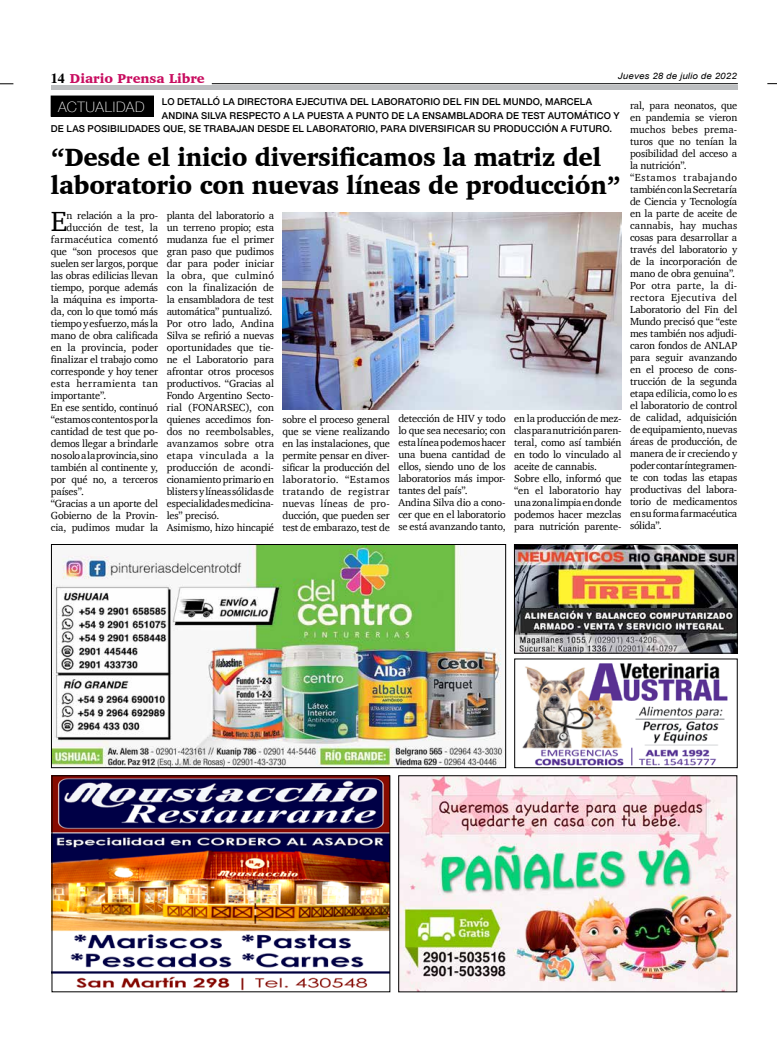
<style>
.page{position:relative;width:777px;height:1063px;background:#fff}
.page>*{position:absolute;margin:0;border:0;box-sizing:border-box;transform-origin:0 0}
.t1{font:28.4px "Charter";color:#000}
.t2{font:900 25.6px/28.3px "Charter";letter-spacing:-.01em;color:#000;scale:.95 1}
.t3{font:100 14.4px "Helvetica Neue";letter-spacing:.055em;color:#fff}
.t4{font:900 13.2px "Charter";color:#c80c5f}
.t5{font:10.5px/12px "Charter";letter-spacing:-.015em;color:#000}
.t6{font:10.5px "Charter";letter-spacing:.015em;color:#000}
.t7{font:10.5px "Charter";letter-spacing:.035em;color:#000}
.t8{font:500 9.5px "Helvetica Neue";letter-spacing:.01em;color:#000}
.t9{font:italic 8.8px "Arial";letter-spacing:.01em;color:#000;scale:1.11 1}
.s1{font-family:"Times";font-weight:700;font-size:14px;color:#000}
</style>
<div class="page">
<hr style="left:212px;top:83px;width:526px;height:1px;background:#000">
<svg style="left:0;top:84px;width:13px;height:1px"></svg>
<div style="left:51px;top:85px;width:686px;height:5px;background:#bcbec0"></div>
<img style="left:53px;top:546px;width:451px;height:220px">
<div style="left:51px;top:544px;width:455px;height:224px;border:1px solid #000"></div>
<img style="left:522px;top:663px;width:206px;height:103px">
<div style="left:514px;top:659px;width:223px;height:109px;border:1px solid #000"></div>
<img style="left:516px;top:546px;width:219px;height:105px">
<div style="left:514px;top:544px;width:223px;height:109px;border:1px solid #000"></div>
<img style="left:54px;top:777px;width:334px;height:213px">
<div style="left:52px;top:775px;width:338px;height:217px;border:1px solid #000"></div>
<img style="left:400px;top:777px;width:335px;height:213px">
<div style="left:398px;top:775px;width:339px;height:217px;border:1px solid #000"></div>
<div style="left:51px;top:96px;width:102px;height:20px;background:#000"></div>
<img style="left:283px;top:213px;width:338px;height:196px">
<p class="t9" style="left:618px;top:70px;width:109px">Jueves 28 de julio de 2022</p>
<p class="t4" style="left:51px;top:70px;width:155px"><span class="s1">14</span> Diario Prensa Libre</p>
<p class="t8" style="left:162px;top:94px;width:432px">LO DETALLÓ LA DIRECTORA EJECUTIVA DEL LABORATORIO DEL FIN DEL MUNDO, MARCELA</p>
<p class="t8" style="left:162px;top:108px;width:459px">ANDINA SILVA RESPECTO A LA PUESTA A PUNTO DE LA ENSAMBLADORA DE TEST AUTOMÁTICO Y</p>
<p class="t8" style="left:51px;top:121px;width:563px">DE LAS POSIBILIDADES QUE, SE TRABAJAN DESDE EL LABORATORIO, PARA DIVERSIFICAR SU PRODUCCIÓN A FUTURO.</p>
<h3 class="t3" style="left:58px;top:96px;width:88px">ACTUALIDAD</h3>
<h2 class="t2" style="left:51px;top:142px;width:601px">“Desde el inicio diversificamos la matriz del laboratorio con nuevas líneas de producción”</h2>
<p class="t5" style="left:630px;top:100px;width:109px">ral, para neonatos, que en pandemia se vieron muchos bebes prema&shy;turos que no tenían la posibilidad del acceso a la nutrición”.<br>“Estamos trabajando también con la Secretaría de Ciencia y Tecnología en la parte de aceite de cannabis, hay muchas cosas para desarrollar a través del laboratorio y de la incorporación de mano de obra genuina”.<br>Por otra parte, la di&shy;rectora Ejecutiva del<br>Laboratorio del Fin del<br>Mundo precisó que “este mes también nos adjudi&shy;caron fondos de ANLAP para seguir avanzando en el proceso de cons&shy;trucción de la segunda etapa edilicia, como lo es el laboratorio de control de calidad, adquisición de equipamiento, nuevas áreas de producción, de manera de ir creciendo y poder contar íntegramen&shy;te con todas las etapas productivas del labora&shy;torio de medicamentos en su forma farmacéutica sólida”.</p>
<h1 class="t1" style="left:51px;top:197px;width:18px">E</h1>
<p class="t5" style="left:67px;top:209px;width:93px">n relación a la pro-</p>
<p class="t5" style="left:167px;top:209px;width:109px">planta del laboratorio a un terreno propio; esta mudanza fue el primer gran paso que pudimos dar para poder iniciar la obra, que culminó con la finalización de la ensambladora de test automática” puntualizó.<br>Por otro lado, Andina<br>Silva se refirió a nuevas oportunidades que tie&shy;ne el Laboratorio para afrontar otros procesos productivos. “Gracias al<br>Fondo Argentino Secto&shy;rial (FONARSEC), con quienes accedimos fon&shy;dos no reembolsables, avanzamos sobre otra etapa vinculada a la producción de acondi&shy;cionamiento primario en blisters y líneas sólidas de especialidades medicina&shy;les” precisó.<br>Asimismo, hizo hincapié</p>
<p class="t5" style="left:67px;top:221px;width:93px">ducción de test, la</p>
<p class="t6" style="left:51px;top:230px;width:109px">farmacéutica comentó</p>
<p class="t5" style="left:51px;top:245px;width:109px">que “son procesos que</p>
<p class="t5" style="left:51px;top:257px;width:109px">suelen ser largos, porque</p>
<p class="t5" style="left:51px;top:269px;width:109px">las obras edilicias llevan</p>
<p class="t5" style="left:51px;top:281px;width:109px">tiempo, porque además</p>
<p class="t5" style="left:51px;top:293px;width:109px">la máquina es importa-</p>
<p class="t5" style="left:51px;top:305px;width:109px">da, con lo que tomó más</p>
<p class="t5" style="left:51px;top:317px;width:109px">tiempo y esfuerzo, más la</p>
<p class="t5" style="left:51px;top:329px;width:109px">mano de obra calificada</p>
<p class="t5" style="left:51px;top:341px;width:109px">en la provincia, poder</p>
<p class="t5" style="left:51px;top:353px;width:109px">finalizar el trabajo como</p>
<p class="t5" style="left:51px;top:365px;width:109px">corresponde y hoy tener</p>
<p class="t7" style="left:51px;top:375px;width:109px">esta herramienta tan</p>
<p class="t5" style="left:51px;top:389px;width:57px">importante”.</p>
<p class="t5" style="left:51px;top:401px;width:109px">En ese sentido, continuó</p>
<p class="t5" style="left:51px;top:413px;width:109px">“estamos contentos por la</p>
<p class="t5" style="left:51px;top:425px;width:109px">cantidad de test que po-</p>
<p class="t5" style="left:51px;top:437px;width:109px">demos llegar a brindarle</p>
<p class="t5" style="left:51px;top:449px;width:109px">no solo a la provincia, sino</p>
<p class="t5" style="left:51px;top:461px;width:109px">también al continente y,</p>
<p class="t5" style="left:51px;top:473px;width:109px">por qué no, a terceros</p>
<p class="t5" style="left:51px;top:485px;width:35px">países”.</p>
<p class="t5" style="left:51px;top:497px;width:109px">“Gracias a un aporte del</p>
<p class="t5" style="left:51px;top:509px;width:109px">Gobierno de la Provin-</p>
<p class="t5" style="left:51px;top:521px;width:109px">cia, pudimos mudar la</p>
<p class="t5" style="left:282px;top:413px;width:109px;text-align:justify">sobre el proceso general que se viene realizando en las instalaciones, que permite pensar en diver&shy;sificar la producción del laboratorio. “Estamos tratando de registrar nuevas líneas de pro&shy;ducción, que pueden ser test de embarazo, test de</p>
<p class="t5" style="left:398px;top:413px;width:109px">detección de HIV y todo lo que sea necesario; con esta línea podemos hacer una buena cantidad de ellos, siendo uno de los laboratorios más impor&shy;tantes del país”.<br>Andina Silva dio a cono&shy;cer que en el laboratorio se está avanzando tanto,</p>
<p class="t5" style="left:514px;top:413px;width:109px">en la producción de mez&shy;clas para nutrición paren&shy;teral, como así también en todo lo vinculado al aceite de cannabis.<br>Sobre ello, informó que “en el laboratorio hay una zona limpia en donde podemos hacer mezclas para nutrición parente-</p>
</div>
